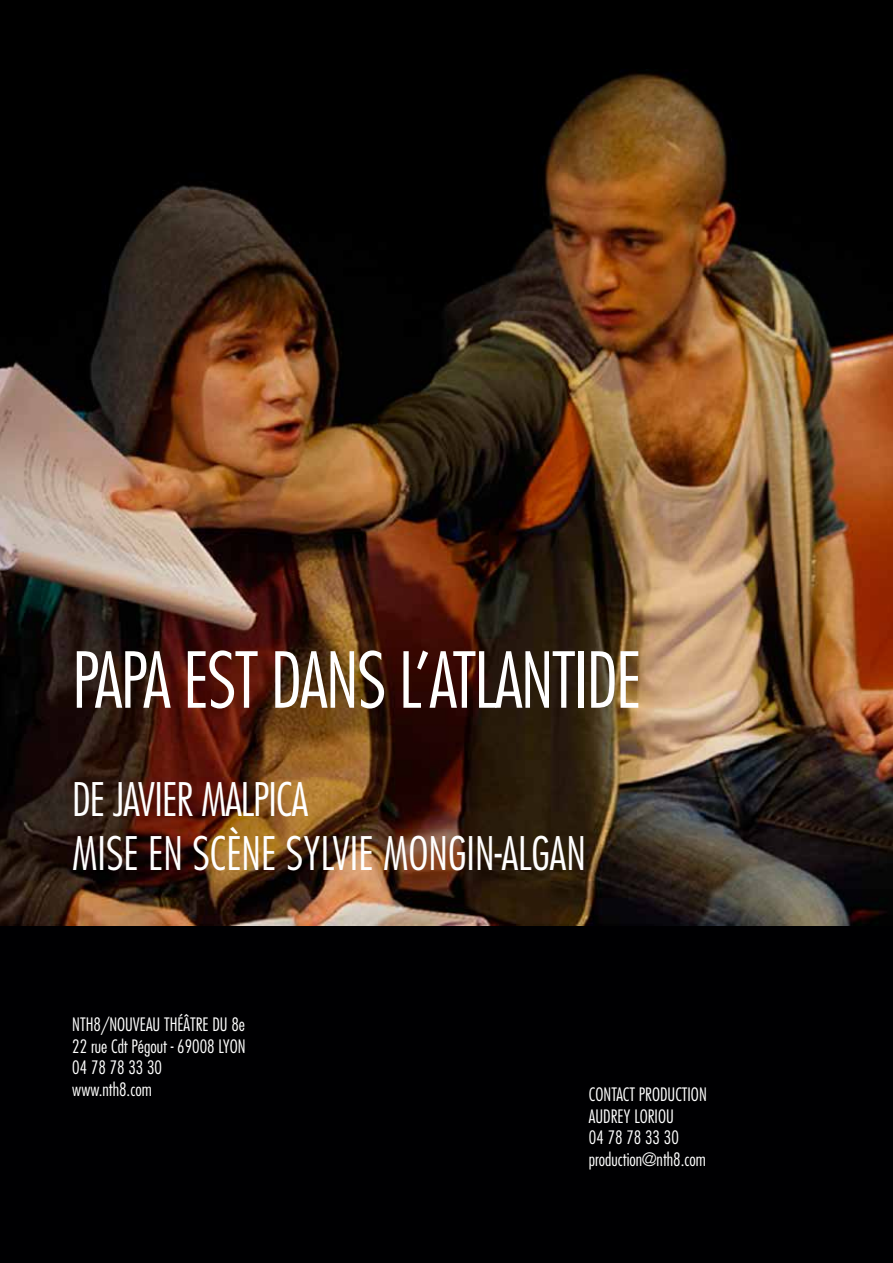
<style>
.page{position:relative;width:893px;height:1263px;background:#fff}
.page>*{position:absolute;margin:0;border:0;box-sizing:border-box;transform-origin:0 0}
.t1{font:300 condensed 75px "Futura";letter-spacing:-.02em;color:#fff}
.t2{font:300 condensed 45px "Futura";color:#fff}
.t3{font:300 condensed 45px/54px "Futura";letter-spacing:-.02em;color:#fff}
.t4{font:300 condensed 18px/21.6px "Futura";color:#fff}
</style>
<div class="page">
<div style="left:0;top:926px;width:893px;height:337px;background:#000002"></div>
<img style="left:0;top:0;width:893px;height:926px">
<h1 class="t1" style="left:72px;top:633px;width:571px">PAPA EST DANS L’ATLANTIDE</h1>
<h2 class="t3" style="left:72px;top:771px;width:237px">DE JAVIER MALPICA<br>MISE</h2>
<h2 class="t2" style="left:148px;top:825px;width:420px">EN SCÈNE SYLVIE MONGIN-ALGAN</h2>
<p class="t4" style="left:72px;top:1013px;width:175px">NTH8/NOUVEAU THÉÂTRE DU 8E<br>22 RUE CDT PÉGOUT - 69008 LYON<br>04 78 78 33 30<br>WWW.NTH8.COM</p>
<p class="t4" style="left:589px;top:1083px;width:119px;text-indent:50px">PRODUCTION<br>AUDREY LORIOU<br>04 78 78 33 30<br>PRODUCTION@NTH8.COM</p>
<p class="t4" style="left:589px;top:1083px;width:22px">CONTACT</p>
</div>
